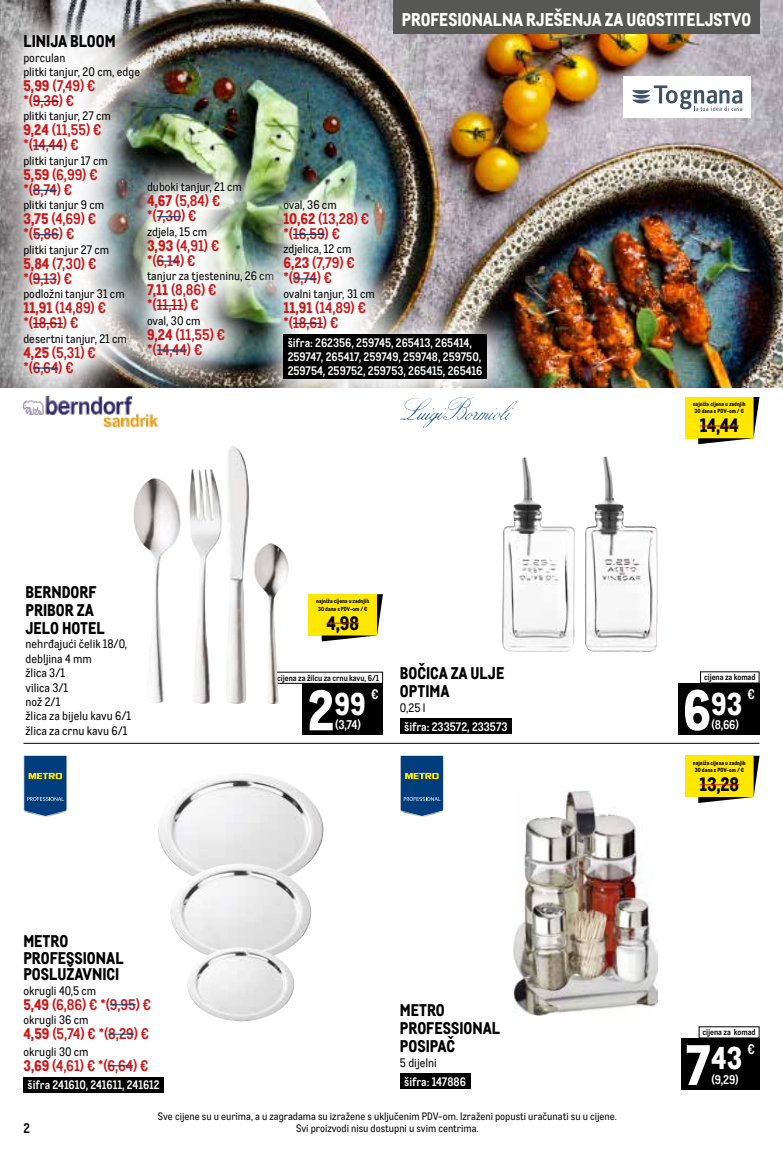
<style>
.page{position:relative;width:783px;height:1149px;background:#fff}
.page>*{position:absolute;margin:0;border:0;box-sizing:border-box;transform-origin:0 0}
.t1{font:800 30.75px "CA Metro";color:#fff}
.t2{font:800 18.9px "CA Metro";letter-spacing:-.01em;color:#000}
.t3{font:800 18px "CA Metro";color:#fff}
.t4{font:800 16.5px/18px "CA Metro";color:#000}
.t5{font:700 15px/15px "CA Metro";color:#cd1719}
.t6{font:700 13.5px "CA Metro";color:#fff}
.t7{font:700 13.5px "CA Metro";color:#000}
.t8{font:700 12.3px "CA Metro";color:#fff}
.t9{font:12px/14.4px "CA Metro";color:#000}
.t10{font:700 12px/14.4px "CA Metro";color:#fff}
.t11{font:10.5px/12px "CA Metro";color:#000;text-align:center}
.t12{font:700 8.4px "CA Metro";letter-spacing:-.01em;color:#000}
.t13{font:800 5.7px/7.4px "CA Metro";color:#000;text-align:center}
.s1{font-weight:800}
.s2{font-size:55.35px}
</style>
<div class="page">
<div style="left:677px;top:683px;width:82px;height:51px;background:#000"></div>
<div style="left:302px;top:683px;width:81px;height:51px;background:#000"></div>
<div style="left:684px;top:397px;width:69px;height:41px;background:#ffe700"></div>
<svg style="left:698px;top:397px;width:61px;height:47px"></svg>
<div style="left:308px;top:594px;width:69px;height:41px;background:#ffe700"></div>
<svg style="left:321px;top:594px;width:62px;height:47px"></svg>
<img style="left:133px;top:446px;width:157px;height:258px">
<img style="left:513px;top:790px;width:144px;height:225px">
<svg style="left:400px;top:755px;width:43px;height:62px;background:#275982"></svg>
<svg style="left:23px;top:755px;width:44px;height:62px;background:#2b5c84"></svg>
<img style="left:158px;top:774px;width:164px;height:89px">
<img style="left:170px;top:863px;width:141px;height:98px">
<img style="left:187px;top:947px;width:55px;height:44px">
<img style="left:502px;top:457px;width:73px;height:195px">
<img style="left:584px;top:456px;width:73px;height:195px">
<img style="left:0;top:0;width:782px;height:388px">
<hr style="left:23px;top:742px;width:736px;height:1px;background:#000">
<div style="left:400px;top:718px;width:111px;height:16px;background:#000"></div>
<div style="left:400px;top:1073px;width:70px;height:15px;background:#000"></div>
<img style="left:29px;top:414px;width:129px;height:12px">
<div style="left:685px;top:755px;width:68px;height:41px;background:#ffe700"></div>
<svg style="left:698px;top:755px;width:61px;height:47px"></svg>
<div style="left:680px;top:1037px;width:79px;height:52px;background:#000"></div>
<div style="left:23px;top:1076px;width:141px;height:16px;background:#000"></div>
<svg style="left:110px;top:1004px;width:26px;height:1px"></svg>
<svg style="left:108px;top:1033px;width:26px;height:1px"></svg>
<div style="left:393px;top:0;width:366px;height:34px;background:#575756"></div>
<div style="left:623px;top:77px;width:127px;height:41px;background:#fff"></div>
<svg style="left:632px;top:85px;width:110px;height:26px"></svg>
<img style="left:0;top:3px;width:179px;height:411px">
<svg style="left:33px;top:101px;width:26px;height:1px"></svg>
<hr style="left:33px;top:145px;width:30px;height:1px;background:#003d7c">
<svg style="left:33px;top:190px;width:24px;height:1px"></svg>
<svg style="left:33px;top:234px;width:26px;height:1px"></svg>
<hr style="left:33px;top:278px;width:24px;height:2px;background:#003d7c">
<hr style="left:33px;top:323px;width:30px;height:1px;background:#003d7c">
<svg style="left:33px;top:367px;width:25px;height:1px"></svg>
<img style="left:116px;top:151px;width:196px;height:245px">
<svg style="left:157px;top:216px;width:24px;height:1px"></svg>
<hr style="left:156px;top:260px;width:24px;height:2px;background:#003d7c">
<svg style="left:157px;top:305px;width:26px;height:1px"></svg>
<hr style="left:157px;top:349px;width:30px;height:1px;background:#003d7c">
<img style="left:251px;top:169px;width:276px;height:251px">
<div style="left:283px;top:334px;width:203px;height:44px;background:#000"></div>
<hr style="left:293px;top:234px;width:31px;height:1px;background:#003d7c">
<svg style="left:293px;top:278px;width:23px;height:1px"></svg>
<hr style="left:293px;top:323px;width:30px;height:1px;background:#003d7c">
<h3 class="t4" style="left:23px;top:31px;width:94px">LINIJA BLOOM</h3>
<p class="t9" style="left:23px;top:49px;width:118px">porculan<br>plitki tanjur, 20 cm, edge</p>
<p class="t5" style="left:23px;top:77px;width:73px"><span class="s1">5,99</span> (7,49) € *(9,36) €</p>
<p class="t9" style="left:23px;top:108px;width:89px">plitki tanjur, 27 cm</p>
<p class="t5" style="left:23px;top:121px;width:80px"><span class="s1">9,24</span> (11,55) € *(14,44) €</p>
<p class="t9" style="left:23px;top:153px;width:86px">plitki tanjur 17 cm</p>
<p class="t5" style="left:23px;top:166px;width:76px"><span class="s1">5,59</span> (6,99) € *(8,74) €</p>
<p class="t9" style="left:23px;top:197px;width:82px">plitki tanjur 9 cm</p>
<p class="t5" style="left:23px;top:210px;width:74px"><span class="s1">3,75</span> (4,69) € *(5,86) €</p>
<p class="t9" style="left:23px;top:241px;width:87px">plitki tanjur 27 cm</p>
<p class="t5" style="left:23px;top:255px;width:74px"><span class="s1">5,84</span> (7,30) € *(9,13) €</p>
<p class="t9" style="left:23px;top:286px;width:103px">podložni tanjur 31 cm</p>
<p class="t5" style="left:23px;top:299px;width:84px"><span class="s1">11,91</span> (14,89) € *(18,61) €</p>
<p class="t9" style="left:23px;top:330px;width:105px">desertni tanjur, 21 cm</p>
<p class="t5" style="left:23px;top:343px;width:74px"><span class="s1">4,25</span> (5,31) € *(6,64) €</p>
<p class="t9" style="left:147px;top:179px;width:96px">duboki tanjur, 21 cm</p>
<p class="t5" style="left:147px;top:192px;width:75px"><span class="s1">4,67</span> (5,84) € *(7,30) €</p>
<p class="t9" style="left:147px;top:223px;width:62px">zdjela, 15 cm</p>
<p class="t5" style="left:147px;top:237px;width:74px"><span class="s1">3,93</span> (4,91) € *(6,14) €</p>
<p class="t9" style="left:147px;top:268px;width:128px">tanjur za tjesteninu, 26 cm</p>
<p class="t5" style="left:147px;top:281px;width:71px"><span class="s1">7,11</span> (8,86) € *(11,11) €</p>
<p class="t9" style="left:147px;top:312px;width:55px">oval, 30 cm</p>
<p class="t5" style="left:147px;top:325px;width:80px"><span class="s1">9,24</span> (11,55) € *(14,44) €</p>
<h3 class="t3" style="left:401px;top:4px;width:351px">PROFESIONALNA RJEŠENJA ZA UGOSTITELJSTVO</h3>
<p class="t9" style="left:283px;top:197px;width:55px">oval, 36 cm</p>
<p class="t5" style="left:283px;top:210px;width:87px"><span class="s1">10,62</span> (13,28) € *(16,59) €</p>
<p class="t9" style="left:283px;top:241px;width:69px">zdjelica, 12 cm</p>
<p class="t5" style="left:283px;top:254px;width:73px"><span class="s1">6,23</span> (7,79) € *(9,74) €</p>
<p class="t9" style="left:283px;top:286px;width:93px">ovalni tanjur, 31 cm</p>
<p class="t5" style="left:283px;top:299px;width:84px"><span class="s1">11,91</span> (14,89) € *(18,61) €</p>
<p class="t10" style="left:287px;top:334px;width:196px">šifra: 262356, 259745, 265413, 265414,<br>259747, 265417, 259749, 259748, 259750,<br>259754, 259752, 259753, 265415, 265416</p>
<p class="t13" style="left:692px;top:399px;width:54px">najniža cijena u zadnjih<br>30 dana s PDV-om / €</p>
<h2 class="t2" style="left:699px;top:410px;width:41px">14,44</h2>
<h3 class="t4" style="left:26px;top:581px;width:81px">BERNDORF<br>PRIBOR ZA<br>JELO HOTEL</h3>
<p class="t9" style="left:26px;top:636px;width:107px">nehrđajući čelik 18/0, debljina 4 mm<br>žlica 3/1<br>vilica 3/1<br>nož 2/1<br>žlica za bijelu kavu 6/1 žlica za crnu kavu 6/1</p>
<h3 class="t4" style="left:23px;top:931px;width:102px;line-height:16.5px">METRO<br>PROFESSIONAL<br>POSLUŽAVNICI</h3>
<p class="t9" style="left:23px;top:982px;width:74px">okrugli 40,5 cm</p>
<p class="t5" style="left:23px;top:995px;width:129px"><span class="s1">5,49</span> (6,86) € *(9,95) €</p>
<p class="t9" style="left:23px;top:1011px;width:66px">okrugli 36 cm</p>
<p class="t5" style="left:23px;top:1024px;width:127px"><span class="s1">4,59</span> (5,74) € *(8,29) €</p>
<p class="t9" style="left:23px;top:1043px;width:67px">okrugli 30 cm</p>
<p class="t5" style="left:23px;top:1056px;width:127px"><span class="s1">3,69</span> (4,61) € *(6,64) €</p>
<p class="t10" style="left:28px;top:1076px;width:133px">šifra 241610, 241611, 241612</p>
<p class="t13" style="left:316px;top:597px;width:54px">najniža cijena u zadnjih<br>30 dana s PDV-om / €</p>
<h2 class="t2" style="left:326px;top:607px;width:34px">4,98</h2>
<p class="t12" style="left:277px;top:671px;width:103px">cijena za žilcu za crnu kavu, 6/1</p>
<h1 class="t1" style="left:307px;top:678px;width:60px"><span class="s2">2</span>99</h1>
<p class="t6" style="left:371px;top:683px;width:9px">€</p>
<p class="t8" style="left:335px;top:715px;width:27px">(3,74)</p>
<h3 class="t4" style="left:400px;top:662px;width:106px">BOČICA ZA ULJE<br>OPTIMA</h3>
<p class="t9" style="left:400px;top:700px;width:27px">0,25 l</p>
<p class="t10" style="left:404px;top:718px;width:105px">šifra: 233572, 233573</p>
<h3 class="t4" style="left:400px;top:999px;width:102px">METRO<br>PROFESSIONAL<br>POSIPAČ</h3>
<p class="t9" style="left:400px;top:1054px;width:38px">5 dijelni</p>
<p class="t10" style="left:404px;top:1073px;width:63px">šifra: 147886</p>
<p class="t7" style="left:23px;top:1117px;width:8px">2</p>
<p class="t11" style="left:158px;top:1109px;width:460px">Sve cijene su u eurima, a u zagradama su izražene s uključenim PDV-om. Izraženi popusti uračunati su u cijene.<br>Svi proizvodi nisu dostupni u svim centrima.</p>
<p class="t12" style="left:704px;top:670px;width:53px">cijena za komad</p>
<h1 class="t1" style="left:682px;top:677px;width:61px"><span class="s2">6</span>93</h1>
<p class="t6" style="left:747px;top:683px;width:9px">€</p>
<p class="t8" style="left:711px;top:715px;width:29px">(8,66)</p>
<p class="t13" style="left:692px;top:758px;width:54px">najniža cijena u zadnjih<br>30 dana s PDV-om / €</p>
<h2 class="t2" style="left:699px;top:768px;width:41px">13,28</h2>
<p class="t12" style="left:702px;top:1025px;width:54px">cijena za komad</p>
<h1 class="t1" style="left:685px;top:1032px;width:58px"><span class="s2">7</span>43</h1>
<p class="t6" style="left:747px;top:1038px;width:9px">€</p>
<p class="t8" style="left:711px;top:1069px;width:29px">(9,29)</p>
</div>
